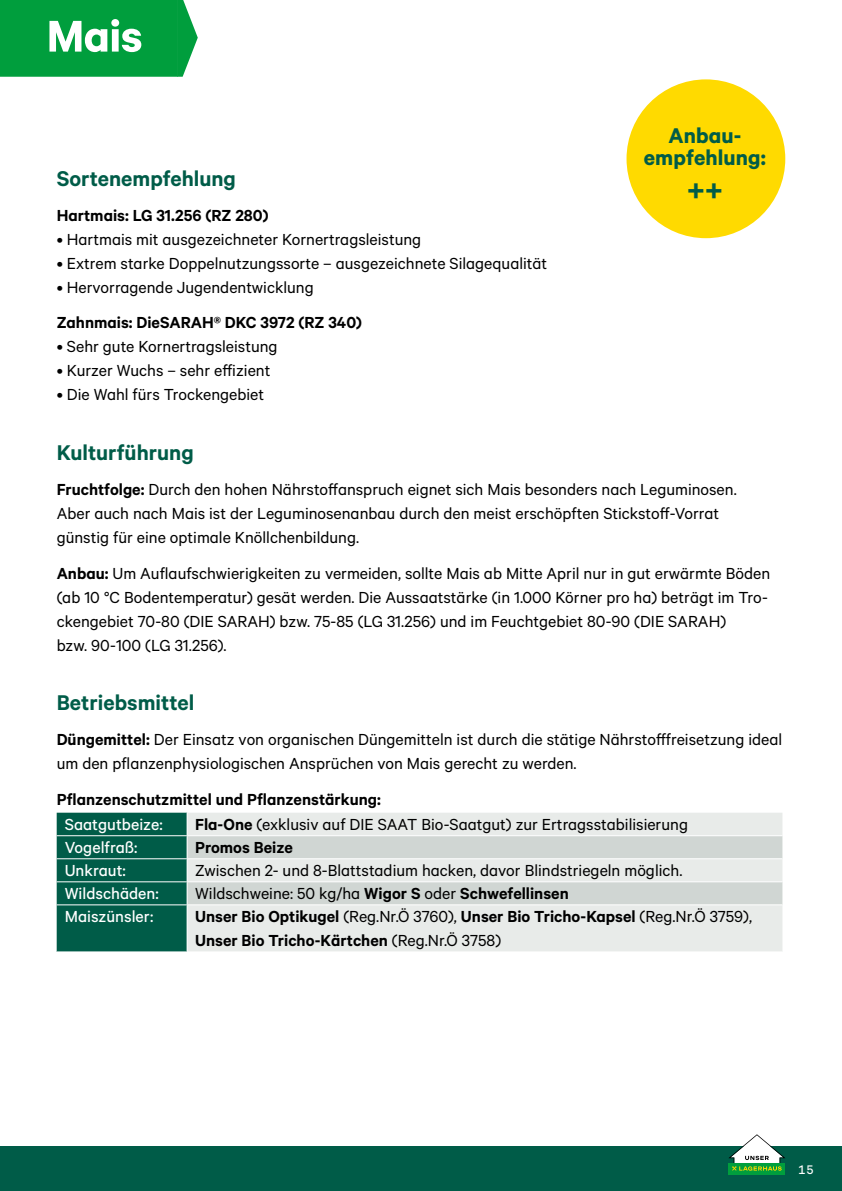
<style>
.page{position:relative;width:842px;height:1191px;background:#fff}
.page>*{position:absolute;margin:0;border:0;box-sizing:border-box;transform-origin:0 0}
.t1{font:50px "Calibre LH Headline";color:#fff}
.t2{font:34px "Calibre LH Headline";color:#005c48}
.t3{font:600 24px "Calibre LH";color:#005c48}
.t4{font:24px/22px "Calibre LH Headline";letter-spacing:.005em;color:#005c48;text-align:center}
.t5{font:18px/24px "Calibre LH";color:#000}
.t6{font:600 18px/24px "Calibre LH";color:#000}
.t7{font:18px "Calibre LH Middle";color:#fff}
.t8{font:14px "Calibre LH Middle";color:#fff}
.s1{font-weight:600}
.s2{font-weight:400}
</style>
<div class="page">
<div style="left:0;top:1146px;width:842px;height:45px;background:#005c48"></div>
<svg style="left:729px;top:1170px;width:56px;height:4px"></svg>
<svg style="left:729px;top:1134px;width:56px;height:36px"></svg>
<div style="left:188px;top:813px;width:594px;height:138px;background:#e8ebe9"></div>
<svg style="left:188px;top:836px;width:594px;height:68px;background:#d8ddda"></svg>
<hr style="left:187px;top:835px;width:595px;height:1px;background:#fff">
<hr style="left:187px;top:858px;width:595px;height:1px;background:#fff">
<hr style="left:187px;top:881px;width:595px;height:1px;background:#fff">
<div style="left:57px;top:812px;width:131px;height:139px;background:#005c48"></div>
<hr style="left:57px;top:904px;width:130px;height:1px;background:#fff">
<hr style="left:187px;top:904px;width:595px;height:1px;background:#fff">
<hr style="left:187px;top:905px;width:1px;height:46px;background:#fff">
<div style="left:0;top:0;width:198px;height:77px;background:#009e3d"></div>
<div style="left:626px;top:79px;width:159px;height:159px;background:#ffda00;border-radius:50%"></div>
<h1 class="t1" style="left:47px;top:6px;width:97px">Mais</h1>
<h3 class="t3" style="left:57px;top:164px;width:181px">Sortenempfehlung</h3>
<p class="t6" style="left:57px;top:203px;width:213px">Hartmais: LG 31.256 (RZ 280)</p>
<p class="t5" style="left:57px;top:227px;width:366px">• Hartmais mit ausgezeichneter Kornertragsleistung</p>
<p class="t5" style="left:57px;top:251px;width:492px">• Extrem starke Doppelnutzungssorte – ausgezeichnete Silagequalität</p>
<p class="t5" style="left:57px;top:275px;width:259px">• Hervorragende Jugendentwicklung</p>
<p class="t6" style="left:57px;top:310px;width:307px">Zahnmais: DieSARAH® DKC 3972 (RZ 340)</p>
<p class="t5" style="left:57px;top:334px;width:222px">• Sehr gute Kornertragsleistung</p>
<p class="t5" style="left:57px;top:358px;width:215px">• Kurzer Wuchs – sehr effizient</p>
<p class="t5" style="left:57px;top:382px;width:209px">• Die Wahl fürs Trockengebiet</p>
<h3 class="t4" style="left:644px;top:124px;width:124px">Anbau&shy;empfehlung:</h3>
<h2 class="t2" style="left:687px;top:170px;width:37px">++</h2>
<h3 class="t3" style="left:57px;top:438px;width:139px">Kulturführung</h3>
<p class="t5" style="left:57px;top:477px;width:681px"><span class="s1">Fruchtfolge:</span> Durch den hohen Nährstoffanspruch eignet sich Mais besonders nach Leguminosen.<br>Aber auch nach Mais ist der Leguminosenanbau durch den meist erschöpften Stickstoff-Vorrat günstig für eine optimale Knöllchenbildung.</p>
<p class="t5" style="left:57px;top:560px;width:715px"><span class="s1">Anbau:</span> Um Auflaufschwierigkeiten zu vermeiden, sollte Mais ab Mitte April nur in gut erwärmte Böden (ab 10 °C Bodentemperatur) gesät werden. Die Aussaatstärke (in 1.000 Körner pro ha) beträgt im Tro&shy;ckengebiet 70-80 (DIE SARAH) bzw. 75-85 (LG 31.256) und im Feuchtgebiet 80-90 (DIE SARAH)<br>bzw. 90-100 (LG 31.256).</p>
<h3 class="t3" style="left:57px;top:688px;width:139px">Betriebsmittel</h3>
<p class="t5" style="left:57px;top:727px;width:727px"><span class="s1">Düngemittel:</span> Der Einsatz von organischen Düngemitteln ist durch die stätige Nährstofffreisetzung ideal um den pflanzenphysiologischen Ansprüchen von Mais gerecht zu werden.</p>
<p class="t6" style="left:57px;top:786px;width:326px">Pflanzenschutzmittel und Pflanzenstärkung:</p>
<p class="t7" style="left:65px;top:814px;width:100px">Saatgutbeize:</p>
<p class="t5" style="left:195px;top:812px;width:494px"><span class="s1">Fla-One</span> (exklusiv auf DIE SAAT Bio-Saatgut) zur Ertragsstabilisierung</p>
<p class="t7" style="left:65px;top:837px;width:74px">Vogelfraß:</p>
<p class="t6" style="left:195px;top:835px;width:99px">Promos Beize</p>
<p class="t7" style="left:65px;top:860px;width:63px">Unkraut:</p>
<p class="t5" style="left:195px;top:858px;width:489px">Zwischen 2- und 8-Blattstadium hacken, davor Blindstriegeln möglich.</p>
<p class="t7" style="left:65px;top:883px;width:96px">Wildschäden:</p>
<p class="t5" style="left:195px;top:881px;width:375px">Wildschweine: 50 kg/ha <span class="s1">Wigor S</span> oder <span class="s1">Schwefellinsen</span></p>
<p class="t7" style="left:65px;top:906px;width:90px">Maiszünsler:</p>
<p class="t6" style="left:195px;top:904px;width:558px">Unser Bio Optikugel <span class="s2">(Reg.Nr.Ö 3760),</span> Unser Bio Tricho-Kapsel <span class="s2">(Reg.Nr.Ö 3759),<br></span>Unser Bio Tricho-Kärtchen <span class="s2">(Reg.Nr.Ö 3758)</span></p>
<p class="t8" style="left:798px;top:1161px;width:17px">15</p>
</div>
